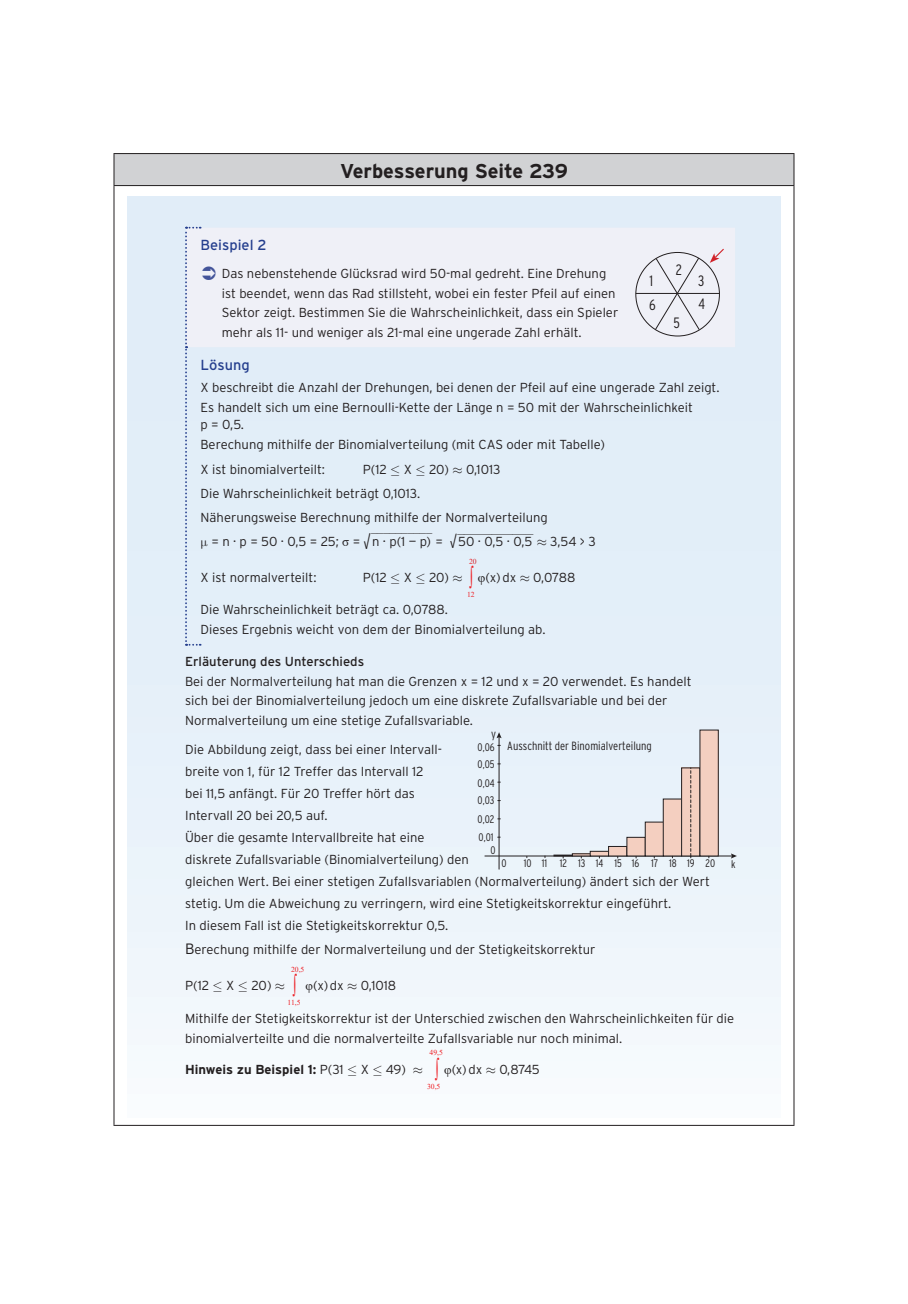
<style>
.page{position:relative;width:908px;height:1304px;background:#fff}
.page>*{position:absolute;margin:0;border:0;box-sizing:border-box;transform-origin:0 0}
.t1{font:700 20px "Interstate";color:#231f20}
.t2{font:300 condensed 15px "Interstate";color:#231f20}
.t3{font:14.6px "Interstate";color:#253f8e}
.t4{font:300 13px/22px "Interstate";color:#231f20}
.t5{font:700 13px "Interstate";color:#231f20}
.t6{font:13px "Interstate";color:#231f20}
.t7{font:300 condensed 12px/11.8px "Interstate";color:#231f20}
.t8{font:12px "Times New Roman";color:#231f20;scale:1.15 1}
.t9{font:12px "Times New Roman";color:#231f20}
.t10{font:300 condensed 11px/19.2px "Interstate";color:#231f20}
.t11{font:7.6px "Times New Roman";color:#ee1d23}
.s1{font-family:"Uni Math";font-weight:400}
.s2{font-family:"Times New Roman";font-weight:400}
.s3{font-size:22.6px}
.s4{font-size:20.4px}
.s5{color:#d1232a}
.s6{font-family:"Times New Roman";font-weight:400;font-size:22.4px;color:#ee1d23}
.s7{font-size:15px}
.s8{font-weight:300}
</style>
<div class="page">
<div style="left:114px;top:154px;width:679px;height:32px;background:#d1d2d4"></div>
<hr style="left:113px;top:153px;width:681px;height:1px;background:#231f20">
<hr style="left:113px;top:154px;width:1px;height:31px;background:#231f20">
<hr style="left:793px;top:154px;width:1px;height:31px;background:#231f20">
<hr style="left:113px;top:185px;width:681px;height:1px;background:#231f20">
<hr style="left:113px;top:186px;width:1px;height:939px;background:#231f20">
<hr style="left:793px;top:186px;width:1px;height:939px;background:#231f20">
<hr style="left:113px;top:1125px;width:681px;height:1px;background:#231f20">
<div style="left:128px;top:197px;width:652px;height:920px;background:linear-gradient(to bottom,#dceaf7,#f2f8fc)"></div>
<div style="left:216px;top:228px;width:518px;height:119px;background:#eff0f7"></div>
<svg style="left:654px;top:257px;width:46px;height:74px"></svg>
<hr style="left:635px;top:293px;width:84px;height:1px;background:#231f20">
<svg style="left:709px;top:249px;width:14px;height:14px"></svg>
<hr style="left:484px;top:856px;width:248px;height:1px;background:#231f20">
<svg style="left:730px;top:853px;width:6px;height:6px"></svg>
<hr style="left:498px;top:736px;width:1px;height:133px;background:#231f20">
<svg style="left:496px;top:732px;width:5px;height:6px"></svg>
<div style="left:590px;top:851px;width:18px;height:5px;background:#f4cfc0"></div>
<div style="left:589px;top:851px;width:19px;height:5px;border:1px solid #231f20"></div>
<div style="left:608px;top:846px;width:18px;height:10px;background:#f4cfc0"></div>
<div style="left:608px;top:846px;width:18px;height:10px;border:1px solid #231f20"></div>
<div style="left:626px;top:837px;width:19px;height:19px;background:#f4cfc0"></div>
<div style="left:626px;top:837px;width:19px;height:19px;border:1px solid #231f20"></div>
<div style="left:645px;top:822px;width:18px;height:34px;background:#f4cfc0"></div>
<div style="left:644px;top:822px;width:19px;height:34px;border:1px solid #231f20"></div>
<div style="left:663px;top:799px;width:18px;height:57px;background:#f4cfc0"></div>
<div style="left:662px;top:799px;width:19px;height:57px;border:1px solid #231f20"></div>
<div style="left:681px;top:768px;width:18px;height:88px;background:#f4cfc0"></div>
<div style="left:681px;top:768px;width:18px;height:88px;border:1px solid #231f20"></div>
<div style="left:699px;top:730px;width:19px;height:126px;background:#f4cfc0"></div>
<div style="left:699px;top:730px;width:19px;height:126px;border:1px solid #231f20"></div>
<svg style="left:553px;top:854px;width:37px;height:4px"></svg>
<svg style="left:690px;top:768px;width:1px;height:90px"></svg>
<svg style="left:185px;top:227px;width:31px;height:419px"></svg>
<h1 class="t1" style="left:340px;top:159px;width:229px">Verbesserung Seite 239</h1>
<p class="t3" style="left:200px;top:237px;width:68px">Beispiel 2</p>
<p class="t4" style="left:222px;top:264px;width:398px;line-height:19.4px">Das nebenstehende Glücksrad wird 50-mal gedreht. Eine Drehung ist beendet, wenn das Rad stillsteht, wobei ein fester Pfeil auf einen Sektor zeigt. Bestimmen Sie die Wahrscheinlichkeit, dass ein Spieler mehr als 11- und weniger als 21-mal eine ungerade Zahl erhält.</p>
<p class="t3" style="left:200px;top:356px;width:51px">Lösung</p>
<p class="t4" style="left:200px;top:377px;width:520px;line-height:20px">X beschreibt die Anzahl der Drehungen, bei denen der Pfeil auf eine ungerade Zahl zeigt.<br>Es handelt sich um eine Bernoulli-Kette der Länge n = 50 mit der Wahrscheinlichkeit</p>
<p class="t4" style="left:200px;top:415px;width:405px;line-height:20px">p = 0,5.<br>Berechung mithilfe der Binomialverteilung (mit CAS oder mit Tabelle)</p>
<p class="t4" style="left:200px;top:458px;width:126px">X ist binomialverteilt:</p>
<p class="t2" style="left:675px;top:262px;width:8px">2</p>
<p class="t2" style="left:649px;top:272px;width:5px">1</p>
<p class="t2" style="left:698px;top:272px;width:8px">3</p>
<p class="t2" style="left:649px;top:297px;width:8px">6</p>
<p class="t2" style="left:698px;top:296px;width:8px">4</p>
<p class="t2" style="left:673px;top:314px;width:8px">5</p>
<p class="t4" style="left:200px;top:457px;width:396px;line-height:24.2px;text-indent:162px">P(12 <span class="s1">≤</span> X <span class="s1">≤</span> 20) <span class="s1">≈</span> 0,1013<br>Die Wahrscheinlichkeit beträgt 0,1013.<br>Näherungsweise Berechnung mithilfe der Normalverteilung<br><span class="s1">μ</span> = n · p = 50 · 0,5 = 25; <span class="s2">σ</span> = <span class="s3">√</span>n · p(1 — p) = <span class="s4">√</span>50 · 0,5 · 0,5 <span class="s1">≈</span> 3,54 &gt; 3</p>
<p class="t9" style="left:371px;top:519px;width:62px">__________</p>
<p class="t8" style="left:457px;top:519px;width:67px">___________</p>
<p class="t11" style="left:469px;top:556px;width:9px">2<span class="s5">0</span></p>
<p class="t4" style="left:200px;top:566px;width:117px">X ist normalverteilt:</p>
<p class="t4" style="left:362px;top:566px;width:214px">P(12 <span class="s1">≤</span> X <span class="s1">≤</span> 20) <span class="s1">≈</span> <span class="s6">∫</span> <span class="s2">φ</span>(x)dx <span class="s1">≈</span> 0,0788</p>
<p class="t11" style="left:467px;top:589px;width:9px">12</p>
<p class="t4" style="left:200px;top:600px;width:346px;line-height:20px">Die Wahrscheinlichkeit beträgt ca. 0,0788.<br>Dieses Ergebnis weicht von dem der Binomialverteilung ab.</p>
<p class="t6" style="left:185px;top:654px;width:180px">Erläuterung des Unterschieds</p>
<p class="t4" style="left:185px;top:671px;width:508px;line-height:20px">Bei der Normalverteilung hat man die Grenzen x = 12 und x = 20 verwendet. Es handelt sich bei der Binomialverteilung jedoch um eine diskrete Zufallsvariable und bei der<br>Normalverteilung um eine stetige Zufallsvariable.</p>
<p class="t4" style="left:185px;top:738px;width:526px">Die Abbildung zeigt, dass bei einer Intervall-<br>breite von 1, für 12 Treffer das Intervall 12<br>bei 11,5 anfängt. Für 20 Treffer hört das<br>Intervall 20 bei 20,5 auf.<br>Über die gesamte Intervallbreite hat eine<br>diskrete Zufallsvariable (Binomialverteilung) den<br>gleichen Wert. Bei einer stetigen Zufallsvariablen (Normalverteilung) ändert sich der Wert stetig. Um die Abweichung zu verringern, wird eine Stetigkeitskorrektur eingeführt.<br>In diesem Fall ist die Stetigkeitskorrektur 0,5.</p>
<p class="t4" style="left:185px;top:939px;width:411px"><span class="s7">B</span>erechung mithilfe der Normalverteilung und der Stetigkeitskorrektur</p>
<p class="t4" style="left:185px;top:974px;width:113px">P(12 <span class="s1">≤</span> X <span class="s1">≤</span> 20) <span class="s1">≈</span> <span class="s6">∫</span></p>
<p class="t11" style="left:287px;top:997px;width:15px">11,5</p>
<p class="t7" style="left:477px;top:728px;width:176px;text-indent:14px">y<br><sub>0,06</sub> Ausschnitt der Binomialverteilung</p>
<p class="t10" style="left:477px;top:754px;width:19px">0,05<br>0,04</p>
<p class="t10" style="left:477px;top:790px;width:18px">0,03<br>0,02</p>
<p class="t10" style="left:478px;top:831px;width:18px;line-height:12.6px;text-align:right">0,01<br>0</p>
<p class="t10" style="left:501px;top:853px;width:7px">0</p>
<p class="t10" style="left:523px;top:853px;width:193px">10 11 12 13 14 15 16 17 18 19 20</p>
<p class="t10" style="left:730px;top:854px;width:6px">k</p>
<p class="t11" style="left:291px;top:964px;width:15px">20,5</p>
<p class="t4" style="left:305px;top:974px;width:92px"><span class="s2">φ</span>(x)dx <span class="s1">≈</span> 0,1018</p>
<p class="t4" style="left:185px;top:1008px;width:550px;line-height:20px">Mithilfe der Stetigkeitskorrektur ist der Unterschied zwischen den Wahrscheinlichkeiten für die binomialverteilte und die normalverteilte Zufallsvariable nur noch minimal.</p>
<p class="t5" style="left:185px;top:1062px;width:356px">Hinweis zu Beispiel 1: <span class="s8">P(31</span> <span class="s1">≤</span> <span class="s8">X</span> <span class="s1">≤</span> <span class="s8">49)</span> <span class="s1">≈</span> <span class="s6">∫</span> <span class="s2">φ</span><span class="s8">(x)dx</span> <span class="s1">≈</span> <span class="s8">0,8745</span></p>
<p class="t11" style="left:427px;top:1081px;width:15px">30,5</p>
<p class="t11" style="left:429px;top:1047px;width:15px">49,5</p>
</div>
